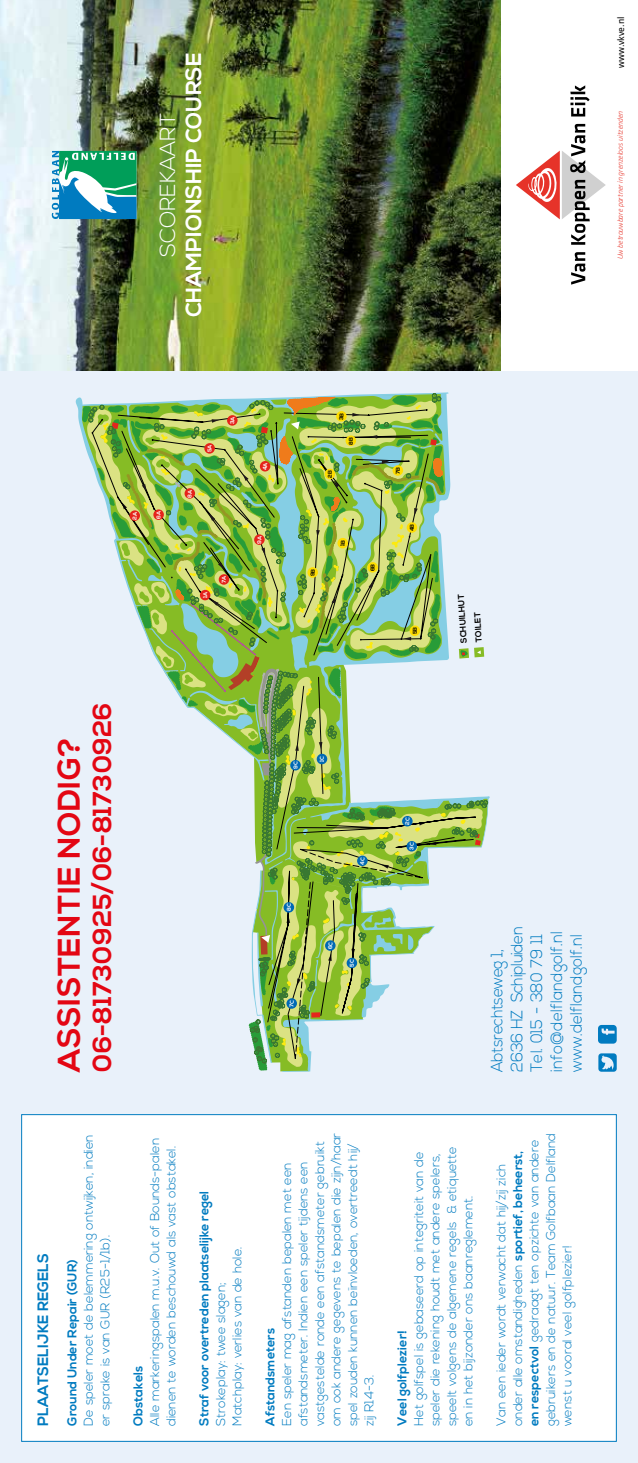
<style>
.page{position:relative;width:638px;height:1463px;background:#e9f1fa}
.page>*{position:absolute;margin:0;border:0;box-sizing:border-box;transform-origin:0 0}
.t1{font:700 31.2px "Nexa";letter-spacing:.015em;color:#e30613}
.t2{font:700 26.1px "Nexa";letter-spacing:.01em;color:#e30613}
.t3{font:700 21.75px "Nexa";color:#fff}
.t4{font:300 21.75px "Nexa";color:#fff}
.t5{font:300 16.5px/19.8px "Nexa";color:#007bc0;scale:.92 1}
.t6{font:700 15px "Nexa";color:#007bc0}
.t7{font:300 12.75px/16.5px "Nexa";color:#007bc0}
.t8{font:700 12.75px "Nexa";color:#007bc0}
.t9{font:9.9px "Klavika";color:#000}
.t10{font:700 8.55px/15.1px "Nexa";color:#000}
.t11{font:italic 300 7.65px "Klavika";color:#e63329}
.s1{font-weight:700}
</style>
<div class="page">
<div style="left:22px;top:1114px;width:594px;height:327px;background:#fff"></div>
<img style="left:0;top:0;width:502px;height:370px">
<div style="left:502px;top:0;width:136px;height:370px;background:#fff"></div>
<svg style="left:571px;top:252px;width:14px;height:33px"></svg>
<svg style="left:516px;top:124px;width:90px;height:121px"></svg>
<svg style="left:570px;top:85px;width:19px;height:31px"></svg>
<svg style="left:52px;top:151px;width:85px;height:68px;background:#47aca9"></svg>
<svg style="left:598px;top:1053px;width:19px;height:18px"></svg>
<svg style="left:598px;top:1025px;width:19px;height:18px"></svg>
<svg style="left:75px;top:392px;width:411px;height:680px"></svg>
<h3 class="t4" style="left:155px;top:257px;width:145px;rotate:-90deg">SCOREKAART</h3>
<h3 class="t3" style="left:181px;top:317px;width:266px;rotate:-90deg">CHAMPIONSHIP COURSE</h3>
<p class="t9" style="left:614px;top:68px;width:52px;rotate:-90deg">www.vkve.nl</p>
<p class="t11" style="left:615px;top:259px;width:150px;rotate:-90deg">Uw betrouwbare partner in grenzeloos uitzenden</p>
<p class="t10" style="left:457px;top:644px;width:51px;rotate:-94deg">SCHUILHUT<br>TOILET</p>
<h1 class="t1" style="left:51px;top:1071px;width:335px;rotate:-90deg">ASSISTENTIE NODIG?</h1>
<h2 class="t2" style="left:87px;top:1071px;width:371px;rotate:-90deg">06-81730925/06-81730926</h2>
<p class="t5" style="left:488px;top:1071px;width:160px;rotate:-90deg">Abtsrechtseweg 1,<br>2636 HZ Schipluiden<br>Tel. 015 - 380 79 11 info@delflandgolf.nl www.delflandgolf.nl</p>
<p class="t7" style="left:81px;top:1426px;width:293px;rotate:-90deg">De speler moet de belemmering ontwijken, indien er sprake is van GUR (R25-1/1b).</p>
<p class="t6" style="left:34px;top:1425px;width:174px;rotate:-90deg">PLAATSELIJKE REGELS</p>
<p class="t8" style="left:65px;top:1425px;width:168px;rotate:-90deg">Ground Under Repair (GUR)</p>
<p class="t7" style="left:147px;top:1426px;width:290px;rotate:-90deg">Alle markeringspalen m.u.v. Out of Bounds-palen dienen te worden beschouwd als vast obstakel.</p>
<p class="t8" style="left:131px;top:1425px;width:61px;rotate:-90deg">Obstakels</p>
<p class="t8" style="left:197px;top:1425px;width:236px;rotate:-90deg">Straf voor overtreden plaatselijke regel</p>
<p class="t7" style="left:213px;top:1425px;width:181px;rotate:-90deg">Strokeplay: twee slagen;<br>Matchplay: verlies van de hole.</p>
<p class="t7" style="left:279px;top:1426px;width:295px;rotate:-90deg">Een speler mag afstanden bepalen met een afstandsmeter. Indien een speler tijdens een vastgestelde ronde een afstandsmeter gebruikt om ook andere gegevens te bepalen die zijn/haar spel zouden kunnen beïnvloeden, overtreedt hij/ zij R14-3.</p>
<p class="t8" style="left:263px;top:1425px;width:99px;rotate:-90deg">Afstandsmeters</p>
<p class="t7" style="left:411px;top:1426px;width:281px;rotate:-90deg">Het golfspel is gebaseerd op integriteit van de speler die rekening houdt met andere spelers, speelt volgens de algemene regels &amp; etiquette en in het bijzonder ons baanreglement.</p>
<p class="t8" style="left:395px;top:1425px;width:97px;rotate:-90deg">Veel golfplezier!</p>
<p class="t7" style="left:493px;top:1426px;width:294px;rotate:-90deg">Van een ieder wordt verwacht dat hij/zij zich onder alle omstandigheden <span class="s1">sportief, beheerst, en respectvol</span> gedraagt ten opzichte van andere gebruikers en de natuur. Team Golfbaan Delfland wenst u vooral veel golfplezier!</p>
</div>
